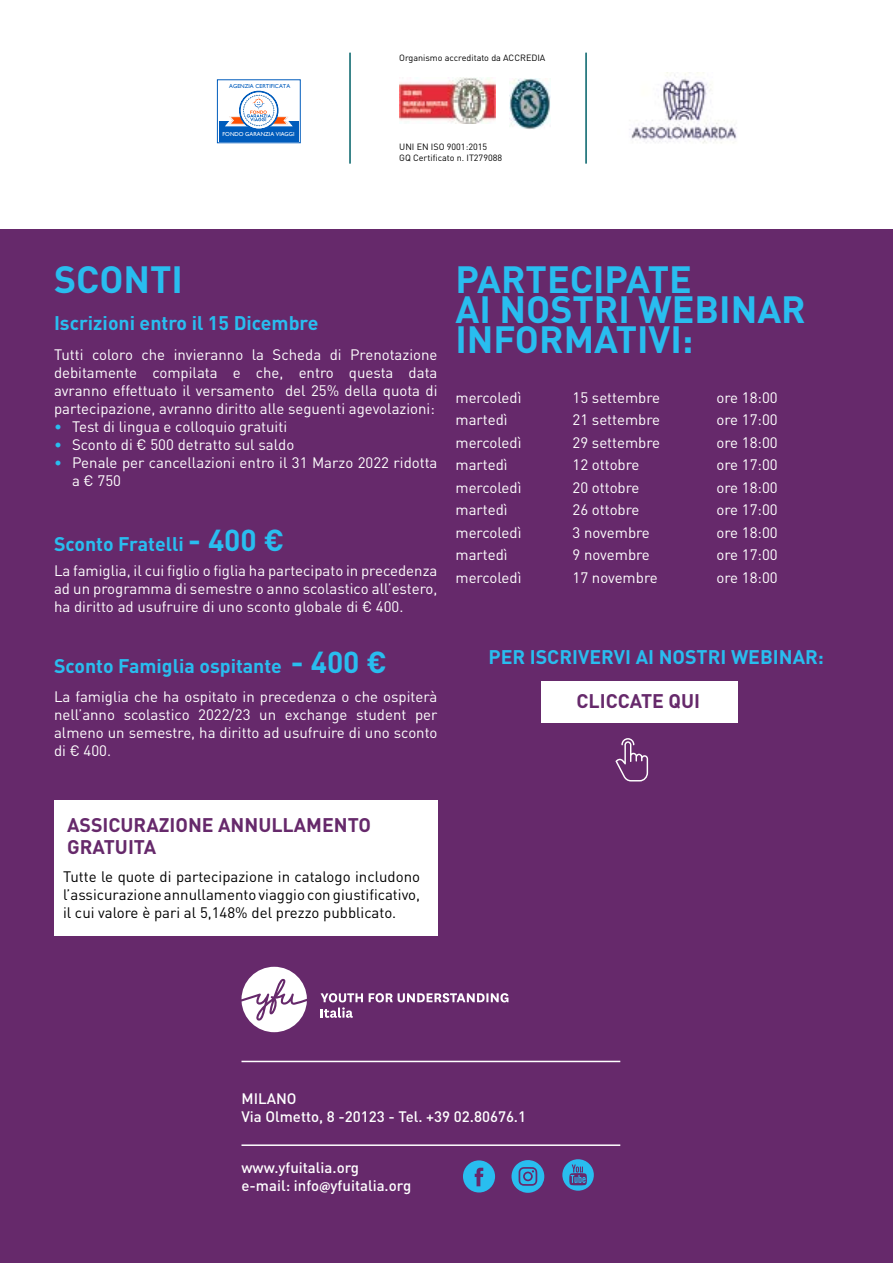
<style>
.page{position:relative;width:893px;height:1263px;background:#fff}
.page>*{position:absolute;margin:0;border:0;box-sizing:border-box;transform-origin:0 0}
.t1{font:700 37.5px/30px "DIN";color:#29bdef}
.t2{font:700 19.5px "DIN";color:#29bdef}
.t3{font:700 19.5px/22.5px "DIN";color:#66296b}
.t4{font:15px/18px "DIN Pro";color:#fff;text-align:justify}
.t5{font:15px/18px "DIN Pro";color:#000;text-align:justify}
.t6{font:500 15px/18px "DIN Pro";color:#fff}
.t7{font:9px/10.8px "DIN Pro";color:#000}
.t8{font:5.85px "Gill Sans";color:#005cbc}
.t9{font:5.7px "Gill Sans";color:#fff}
.s1{color:#29bdef}
.s2{font-size:30px}
.s3{font-family:"DIN Pro";font-size:30px}
.s4{font-family:"Myriad Pro";font-weight:700}
</style>
<div class="page">
<div style="left:0;top:230px;width:893px;height:1033px;background:#66296b"></div>
<hr style="left:241px;top:1061px;width:379px;height:1px;background:#fff">
<hr style="left:241px;top:1144px;width:379px;height:2px;background:#fff">
<svg style="left:463px;top:1160px;width:32px;height:32px"></svg>
<svg style="left:562px;top:1159px;width:32px;height:32px"></svg>
<svg style="left:369px;top:993px;width:139px;height:9px"></svg>
<svg style="left:321px;top:993px;width:42px;height:25px"></svg>
<svg style="left:241px;top:967px;width:66px;height:65px"></svg>
<hr style="left:349px;top:53px;width:2px;height:111px;background:#006168">
<hr style="left:585px;top:53px;width:2px;height:111px;background:#006168">
<img style="left:510px;top:79px;width:40px;height:50px">
<img style="left:399px;top:78px;width:96px;height:46px">
<div style="left:217px;top:79px;width:84px;height:64px;border:1px solid #005cbc"></div>
<div style="left:219px;top:121px;width:79px;height:20px;background:#005cbc"></div>
<svg style="left:226px;top:91px;width:66px;height:38px"></svg>
<img style="left:629px;top:72px;width:108px;height:72px">
<div style="left:541px;top:681px;width:197px;height:42px;background:#fff"></div>
<svg style="left:615px;top:738px;width:33px;height:43px"></svg>
<div style="left:54px;top:800px;width:383px;height:136px;background:#fff"></div>
<svg style="left:512px;top:1160px;width:32px;height:33px"></svg>
<p class="t8" style="left:229px;top:82px;width:63px">AGENZIA CERTIFICATA</p>
<p class="t9" style="left:223px;top:131px;width:74px">FONDO GARANZIA VIAGGI</p>
<p class="t7" style="left:399px;top:52px;width:148px">Organismo accreditato da ACCREDIA</p>
<p class="t7" style="left:399px;top:141px;width:104px">UNI EN ISO 9001:2015<br>GQ Certificato n. IT279088</p>
<h1 class="t1" style="left:54px;top:262px;width:131px">SCONTI</h1>
<h1 class="t1" style="left:455px;top:262px;width:352px">PARTECIPATE<br>AI NOSTRI WEBINAR<br>INFORMATIVI:</h1>
<p class="t4" style="left:54px;top:345px;width:385px">Tutti coloro che invieranno la Scheda di Prenotazione debitamente compilata e che, entro questa data avranno effettuato il versamento del 25% della quota di partecipazione, avranno diritto alle seguenti agevolazioni:</p>
<p class="t4" style="left:54px;top:417px;width:235px"><span class="s1">•</span> Test di lingua e colloquio gratuiti</p>
<p class="t4" style="left:54px;top:435px;width:242px"><span class="s1">•</span> Sconto di € 500 detratto sul saldo</p>
<p class="t4" style="left:72px;top:453px;width:367px;text-indent:-18px"><span class="s1">•</span> Penale per cancellazioni entro il 31 Marzo 2022 ridotta a € 750</p>
<h2 class="t2" style="left:54px;top:311px;width:266px">Iscrizioni entro il 15 Dicembre</h2>
<p class="t4" style="left:455px;top:388px;width:68px">mercoledì</p>
<p class="t4" style="left:572px;top:388px;width:89px">15 settembre</p>
<p class="t4" style="left:716px;top:388px;width:63px">ore 18:00</p>
<p class="t4" style="left:455px;top:410px;width:54px">martedì</p>
<p class="t4" style="left:572px;top:410px;width:89px">21 settembre</p>
<p class="t4" style="left:716px;top:410px;width:63px">ore 17:00</p>
<p class="t4" style="left:455px;top:433px;width:68px">mercoledì</p>
<p class="t4" style="left:572px;top:433px;width:89px">29 settembre</p>
<p class="t4" style="left:716px;top:433px;width:63px">ore 18:00</p>
<p class="t4" style="left:455px;top:455px;width:54px">martedì</p>
<p class="t4" style="left:572px;top:455px;width:69px">12 ottobre</p>
<p class="t4" style="left:716px;top:455px;width:63px">ore 17:00</p>
<p class="t4" style="left:455px;top:478px;width:68px">mercoledì</p>
<p class="t4" style="left:572px;top:478px;width:69px">20 ottobre</p>
<p class="t4" style="left:716px;top:478px;width:63px">ore 18:00</p>
<p class="t4" style="left:455px;top:500px;width:54px">martedì</p>
<p class="t4" style="left:572px;top:500px;width:69px">26 ottobre</p>
<p class="t4" style="left:716px;top:500px;width:63px">ore 17:00</p>
<p class="t4" style="left:455px;top:523px;width:68px">mercoledì</p>
<p class="t4" style="left:572px;top:523px;width:79px">3 novembre</p>
<p class="t4" style="left:716px;top:523px;width:63px">ore 18:00</p>
<p class="t4" style="left:455px;top:545px;width:54px">martedì</p>
<p class="t4" style="left:572px;top:545px;width:79px">9 novembre</p>
<p class="t4" style="left:716px;top:545px;width:63px">ore 17:00</p>
<p class="t4" style="left:455px;top:568px;width:68px">mercoledì</p>
<p class="t4" style="left:572px;top:568px;width:87px">17 novembre</p>
<p class="t4" style="left:716px;top:568px;width:63px">ore 18:00</p>
<h2 class="t2" style="left:54px;top:531px;width:232px">Sconto Fratelli <span class="s2">- 400</span> <span class="s3">€</span></h2>
<p class="t4" style="left:54px;top:561px;width:385px">La famiglia, il cui figlio o figlia ha partecipato in precedenza ad un programma di semestre o anno scolastico all’estero, ha diritto ad usufruire di uno sconto globale di € 400.</p>
<h2 class="t2" style="left:54px;top:653px;width:335px">Sconto Famiglia ospitante <span class="s2">- 400</span> <span class="s3">€</span></h2>
<p class="t4" style="left:54px;top:687px;width:385px">La famiglia che ha ospitato in precedenza o che ospiterà nell’anno scolastico 2022/23 un exchange student per almeno un semestre, ha diritto ad usufruire di uno sconto di € 400.</p>
<h2 class="t3" style="left:67px;top:812px;width:305px">ASSICURAZIONE ANNULLAMENTO<br>GRATUITA</h2>
<p class="t5" style="left:63px;top:867px;width:359px">Tutte le quote di partecipazione in catalogo includono l’assicurazione annullamento viaggio con giustificativo, il cui valore è pari al 5,148% del prezzo pubblicato.</p>
<h2 class="t2" style="left:488px;top:644px;width:337px">PER ISCRIVERVI AI NOSTRI WEBINAR:</h2>
<h2 class="t3" style="left:576px;top:689px;width:125px">CLICCATE QUI</h2>
<p class="t6" style="left:241px;top:1087px;width:286px">MILANO<br>Via Olmetto, 8 -20123 - Tel. +39 02.80676.1</p>
<p class="t6" style="left:241px;top:1157px;width:171px">www.yfuitalia.org e-mail: info<span class="s4">@</span>yfuitalia.org</p>
</div>
